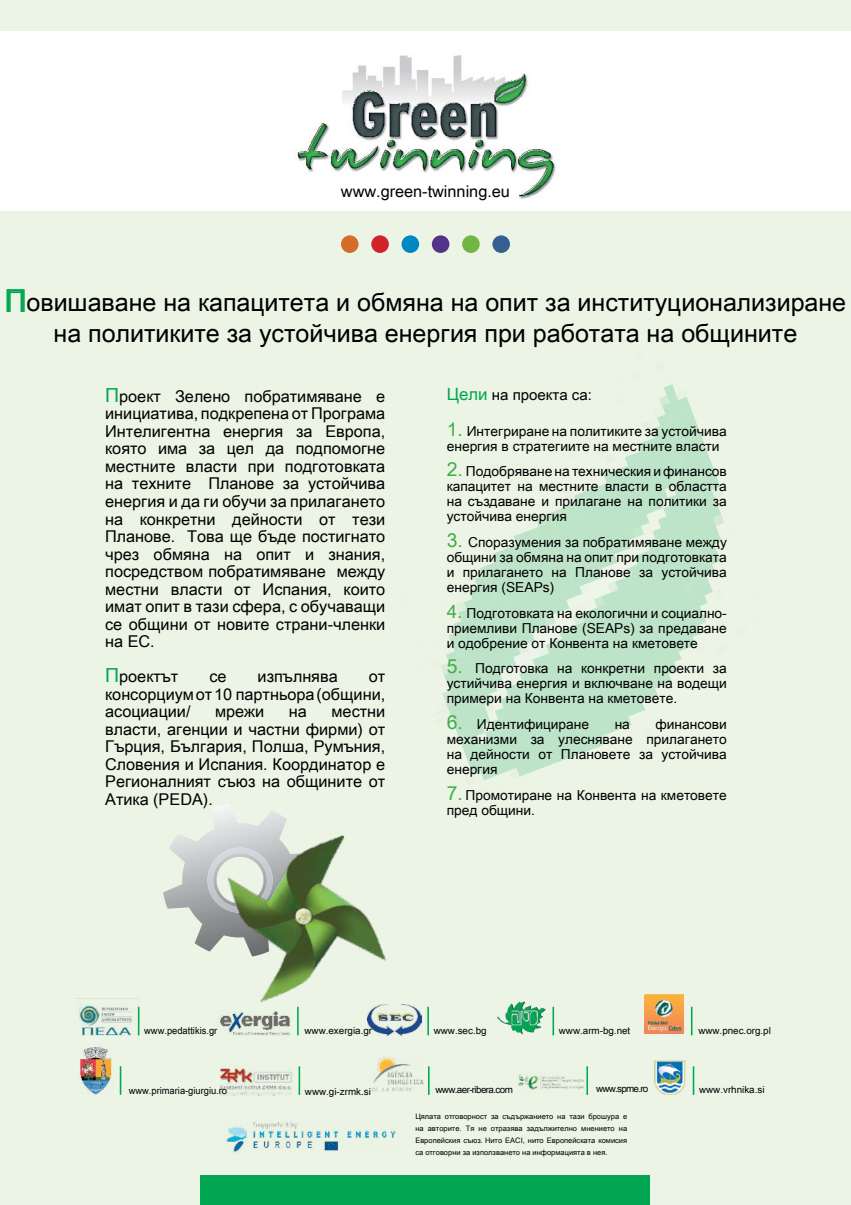
<style>
.page{position:relative;width:851px;height:1205px;background:#fff}
.page>*{position:absolute;margin:0;border:0;box-sizing:border-box;transform-origin:0 0}
.t1{font:25px/30.6px "Arial Unicode MS";color:#000;text-align:center}
.t2{font:16.25px/17.5px "Arial Unicode MS";color:#000;text-align:justify}
.t3{font:15px "Arial Unicode MS";color:#000}
.t4{font:13.75px/15px "Arial Unicode MS";color:#000;text-align:justify}
.t5{font:9.81px "Arial Unicode MS";color:#000}
.t6{font:9.81px "Arial Unicode MS";color:#000;scale:.95 1}
.t7{font:9.81px "Arial Unicode MS";letter-spacing:-.06em;color:#000}
.t8{font:9.81px "Arial Unicode MS";letter-spacing:-.075em;color:#000}
.t9{font:7.5px/11.9px "Arial Unicode MS";color:#000;text-align:justify}
.s1{font-size:30px;color:#00a651}
.s2{font-size:19.38px;color:#00a651}
.s3{font-size:16.88px;color:#00a651}
.s4{font-size:19.38px;color:#41ad49}
.s5{font-size:18.75px;color:#41ad49}
</style>
<div class="page">
<div style="left:0;top:0;width:850px;height:1205px;background:#ebf4e5"></div>
<div style="left:0;top:31px;width:850px;height:179px;background:#fff"></div>
<img style="left:297px;top:55px;width:259px;height:144px">
<div style="left:341px;top:235px;width:17px;height:18px;background:#d56c2a;border-radius:50%"></div>
<div style="left:371px;top:235px;width:18px;height:18px;background:#d2232a;border-radius:50%"></div>
<div style="left:401px;top:235px;width:18px;height:18px;background:#0088c4;border-radius:50%"></div>
<div style="left:432px;top:235px;width:17px;height:18px;background:#543489;border-radius:50%"></div>
<div style="left:462px;top:235px;width:17px;height:18px;background:#71b644;border-radius:50%"></div>
<div style="left:492px;top:235px;width:18px;height:18px;background:#365f92;border-radius:50%"></div>
<div style="left:201px;top:1175px;width:449px;height:30px;background:#00a651"></div>
<svg style="left:163px;top:804px;width:120px;height:140px"></svg>
<img style="left:196px;top:817px;width:210px;height:211px">
<svg style="left:6px;top:289px;width:19px;height:24px"></svg>
<img style="left:75px;top:998px;width:64px;height:37px">
<img style="left:497px;top:1001px;width:48px;height:33px">
<img style="left:221px;top:1068px;width:72px;height:28px">
<svg style="left:138px;top:1007px;width:1px;height:28px"></svg>
<hr style="left:552px;top:1007px;width:2px;height:28px;background:#00a651">
<hr style="left:298px;top:1066px;width:2px;height:29px;background:#00a651">
<img style="left:644px;top:994px;width:39px;height:39px">
<img style="left:372px;top:1056px;width:52px;height:35px">
<img style="left:217px;top:1010px;width:76px;height:25px">
<svg style="left:297px;top:1007px;width:1px;height:28px"></svg>
<hr style="left:690px;top:1007px;width:2px;height:28px;background:#00a651">
<svg style="left:428px;top:1066px;width:1px;height:29px"></svg>
<img style="left:80px;top:1047px;width:32px;height:48px">
<img style="left:654px;top:1060px;width:32px;height:35px">
<img style="left:367px;top:1005px;width:54px;height:30px">
<hr style="left:427px;top:1007px;width:2px;height:28px;background:#00a651">
<svg style="left:120px;top:1066px;width:1px;height:29px"></svg>
<hr style="left:692px;top:1066px;width:2px;height:29px;background:#00a651">
<img style="left:518px;top:1074px;width:67px;height:16px">
<hr style="left:586px;top:1066px;width:2px;height:29px;background:#00a651">
<img style="left:226px;top:1121px;width:170px;height:32px">
<img style="left:434px;top:384px;width:290px;height:396px">
<p class="t2" style="left:341px;top:182px;width:170px">www.green-twinning.eu</p>
<h1 class="t1" style="left:5px;top:287px;width:842px"><span class="s1">П</span>овишаване на капацитета и обмяна на опит за институционализиране на политиките за устойчива енергия при работата на общините</h1>
<p class="t2" style="left:105px;top:387px;width:281px"><span class="s2">П</span>роект Зелено побратимяване е инициатива, подкрепена от Програма Интелигентна енергия за Европа, която има за цел да подпомогне местните власти при подготовката на техните Планове за устойчива енергия и да ги обучи за прилагането на конкретни дейности от тези Планове. Това ще бъде постигнато чрез обмяна на опит и знания, посредством побратимяване между местни власти от Испания, които имат опит в тази сфера, с обучаващи се общини от новите страни-членки на ЕС.</p>
<p class="t2" style="left:105px;top:667px;width:75px"><span class="s2">П</span>роeктът</p>
<p class="t2" style="left:209px;top:667px;width:19px">се</p>
<p class="t2" style="left:257px;top:667px;width:82px">изпълнява</p>
<p class="t2" style="left:105px;top:667px;width:281px;text-indent:263px">от консорциум от 10 партньора (общини, асоциации/</p>
<p class="t2" style="left:105px;top:702px;width:281px;text-indent:226px">местни власти, агенции и частни фирми) от Гърция, България, Полша, Румъния, Словения и Испания. Координатор е Регионалният съюз на общините от Атика (PEDA).</p>
<p class="t2" style="left:215px;top:702px;width:51px">мрежи</p>
<p class="t2" style="left:289px;top:702px;width:20px">на</p>
<p class="t3" style="left:446px;top:384px;width:146px"><span class="s3">Цели</span> на проекта са:</p>
<p class="t4" style="left:446px;top:423px;width:281px"><span class="s4">1.</span> Интегриране на политиките за устойчива енергия в стратегиите на местните власти</p>
<p class="t4" style="left:446px;top:464px;width:281px"><span class="s4">2.</span> Подобряване на техническия и финансов капацитет на местните власти в областта на създаване и прилагане на политики за устойчива енергия</p>
<p class="t4" style="left:446px;top:534px;width:281px"><span class="s4">3.</span> Споразумения за побратимяване между общини за обмяна на опит при подготовката и прилагането на Планове за устойчива енергия (SEAPs)</p>
<p class="t4" style="left:446px;top:605px;width:281px"><span class="s5">4.</span> Подготовката на екологични и социално&shy;приемливи Планове (SEAPs) за предаване и одобрение от Конвента на кметовете</p>
<p class="t4" style="left:446px;top:661px;width:281px"><span class="s4">5.</span> Подготовка на конкретни проекти за устийчива енергия и включване на водещи примери на Конвента на кметовете.</p>
<p class="t4" style="left:446px;top:716px;width:144px"><span class="s4">6.</span> Идентифициране</p>
<p class="t4" style="left:614px;top:716px;width:17px">на</p>
<p class="t4" style="left:446px;top:716px;width:281px;text-indent:209px">финансови механизми за улесняване прилагането на дейности от Плановете за устойчива енергия</p>
<p class="t4" style="left:446px;top:787px;width:281px"><span class="s4">7.</span> Промотиране на Конвента на кметовете пред общини.</p>
<p class="t6" style="left:144px;top:1023px;width:78px">www.pedattikis.gr</p>
<p class="t5" style="left:559px;top:1023px;width:73px">www.arm-bg.net</p>
<p class="t5" style="left:304px;top:1023px;width:69px">www.exergia.gr</p>
<p class="t5" style="left:698px;top:1023px;width:74px">www.pnec.org.pl</p>
<p class="t5" style="left:433px;top:1023px;width:54px">www.sec.bg</p>
<p class="t6" style="left:129px;top:1083px;width:105px">www.primaria-giurgiu.ro</p>
<p class="t8" style="left:596px;top:1082px;width:54px">www.spme.ro</p>
<p class="t5" style="left:699px;top:1083px;width:67px">www.vrhnika.si</p>
<p class="t9" style="left:415px;top:1110px;width:213px">Цялата отговорност за съдържанието на тази брошура е на авторите. Тя не отразява задължително мнението на Европейския съюз. Нито EACI, нито Европейската комисия са отговорни за използването на информацията в нея.</p>
<p class="t7" style="left:435px;top:1083px;width:79px">www.aer-ribera.com</p>
<p class="t5" style="left:305px;top:1084px;width:67px">www.gi-zrmk.si</p>
</div>
